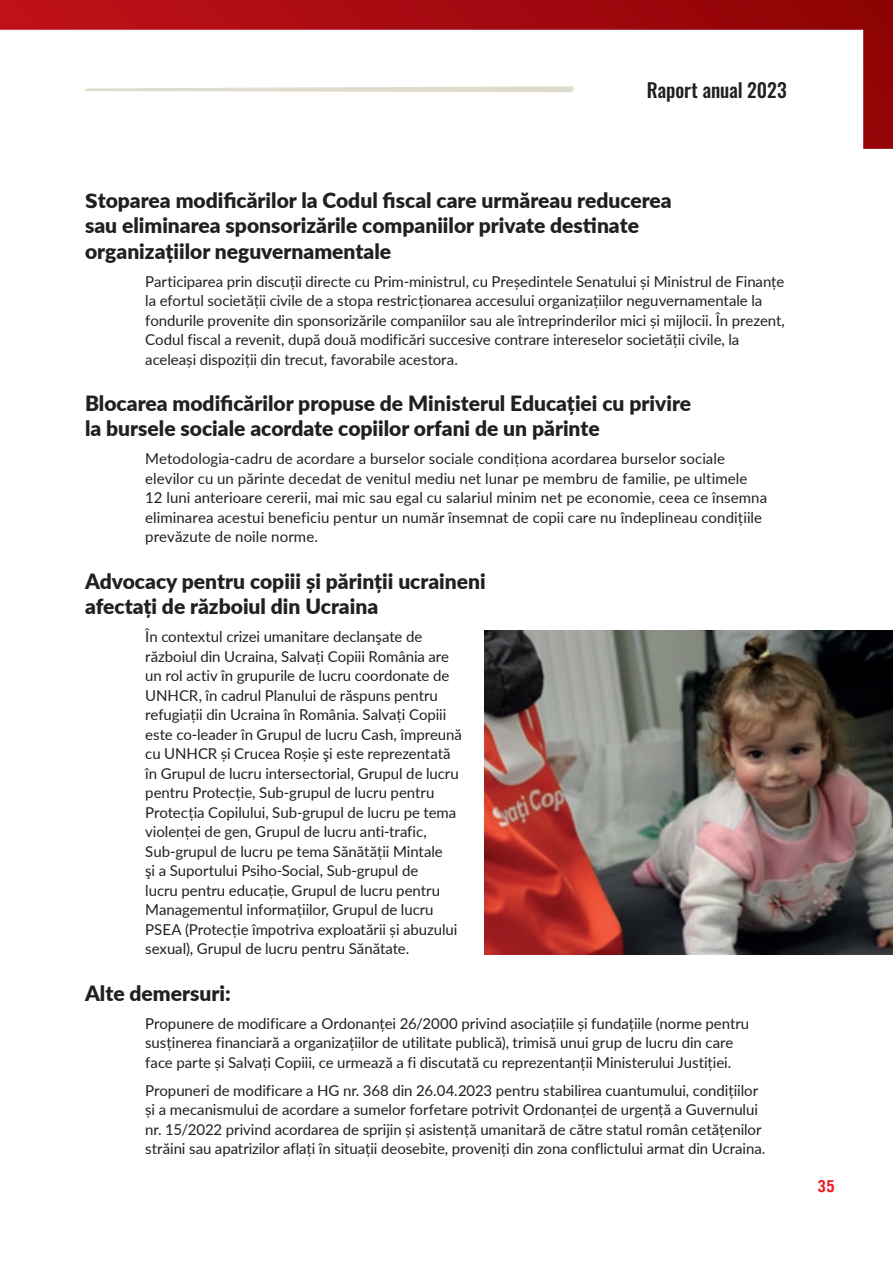
<style>
.page{position:relative;width:893px;height:1263px;background:#fff}
.page>*{position:absolute;margin:0;border:0;box-sizing:border-box;transform-origin:0 0}
.t1{font:900 21px/25.2px "Lato";color:#231f20}
.t2{font:500 19.5px "Oswald";letter-spacing:-.01em;color:#231f20}
.t3{font:16.5px "Trade Gothic LT Com Bd Cn 20";color:#ee1d23;scale:1.2 1}
.body_text{font:15px/19.5px "Lato";letter-spacing:-.005em;color:#231f20}
.s1{font-family:"Gill Sans Infant Std";font-weight:700}
</style>
<div class="page">
<svg style="left:0;top:0;width:893px;height:149px"></svg>
<svg style="left:85px;top:86px;width:489px;height:6px"></svg>
<img style="left:485px;top:631px;width:408px;height:323px">
<h2 class="t2" style="left:647px;top:80px;width:141px">Raport anual 2023</h2>
<h2 class="t1" style="left:85px;top:187px;width:588px"><span class="s1">S</span>toparea modificărilor la Codul fiscal care urmăreau reducerea sau eliminarea sponsorizările companiilor private destinate organizațiilor neguvernamentale</h2>
<p class="body_text" style="left:145px;top:271px;width:641px">Participarea prin discuții directe cu Prim-ministrul, cu Președintele Senatului și Ministrul de Finanțe la efortul societății civile de a stopa restricționarea accesului organizațiilor neguvernamentale la fondurile provenite din sponsorizările companiilor sau ale întreprinderilor mici și mijlocii. În prezent, Codul fiscal a revenit, după două modificări succesive contrare intereselor societății civile, la aceleași dispoziții din trecut, favorabile acestora.</p>
<h2 class="t1" style="left:85px;top:390px;width:608px">Blocarea modificărilor propuse de Ministerul Educației cu privire la bursele sociale acordate copiilor orfani de un părinte</h2>
<p class="body_text" style="left:145px;top:448px;width:623px">Metodologia-cadru de acordare a burselor sociale condiționa acordarea burselor sociale elevilor cu un părinte decedat de venitul mediu net lunar pe membru de familie, pe ultimele 12 luni anterioare cererii, mai mic sau egal cu salariul minim net pe economie, ceea ce însemna eliminarea acestui beneficiu pentur un număr însemnat de copii care nu îndeplineau condițiile prevăzute de noile norme.</p>
<h2 class="t1" style="left:85px;top:568px;width:402px">Advocacy pentru copiii și părinții ucraineni afectați de războiul din Ucraina</h2>
<p class="body_text" style="left:145px;top:626px;width:318px">În contextul crizei umanitare declanşate de războiul din Ucraina, Salvați Copiii România are un rol activ în grupurile de lucru coordonate de UNHCR, în cadrul Planului de răspuns pentru refugiații din Ucraina în România. Salvați Copiii este co-leader în Grupul de lucru Cash, împreună cu UNHCR și Crucea Roșie şi este reprezentată în Grupul de lucru intersectorial, Grupul de lucru pentru Protecție, Sub-grupul de lucru pentru Protecția Copilului, Sub-grupul de lucru pe tema violenței de gen, Grupul de lucru anti-trafic, Sub-grupul de lucru pe tema Sănătății Mintale<br>şi a Suportului Psiho-Social, Sub-grupul de<br>lucru pentru educație, Grupul de lucru pentru Managementul informațiilor, Grupul de lucru PSEA (Protecție împotriva exploatării și abuzului sexual), Grupul de lucru pentru Sănătate.</p>
<h2 class="t1" style="left:85px;top:979px;width:147px">Alte demersuri:</h2>
<p class="body_text" style="left:145px;top:1013px;width:605px">Propunere de modificare a Ordonanței 26/2000 privind asociațiile și fundațiile (norme pentru susținerea financiară a organizațiilor de utilitate publică), trimisă unui grup de lucru din care face parte și Salvați Copiii, ce urmează a fi discutată cu reprezentanții Ministerului Justiției.</p>
<p class="body_text" style="left:145px;top:1080px;width:622px">Propuneri de modificare a HG nr. 368 din 26.04.2023 pentru stabilirea cuantumului, condițiilor și a mecanismului de acordare a sumelor forfetare potrivit Ordonanței de urgență a Guvernului nr. 15/2022 privind acordarea de sprijin și asistență umanitară de către statul român cetățenilor străini sau apatrizilor aflați în situații deosebite, proveniți din zona conflictului armat din Ucraina.</p>
<p class="t3" style="left:817px;top:1176px;width:16px">35</p>
</div>
